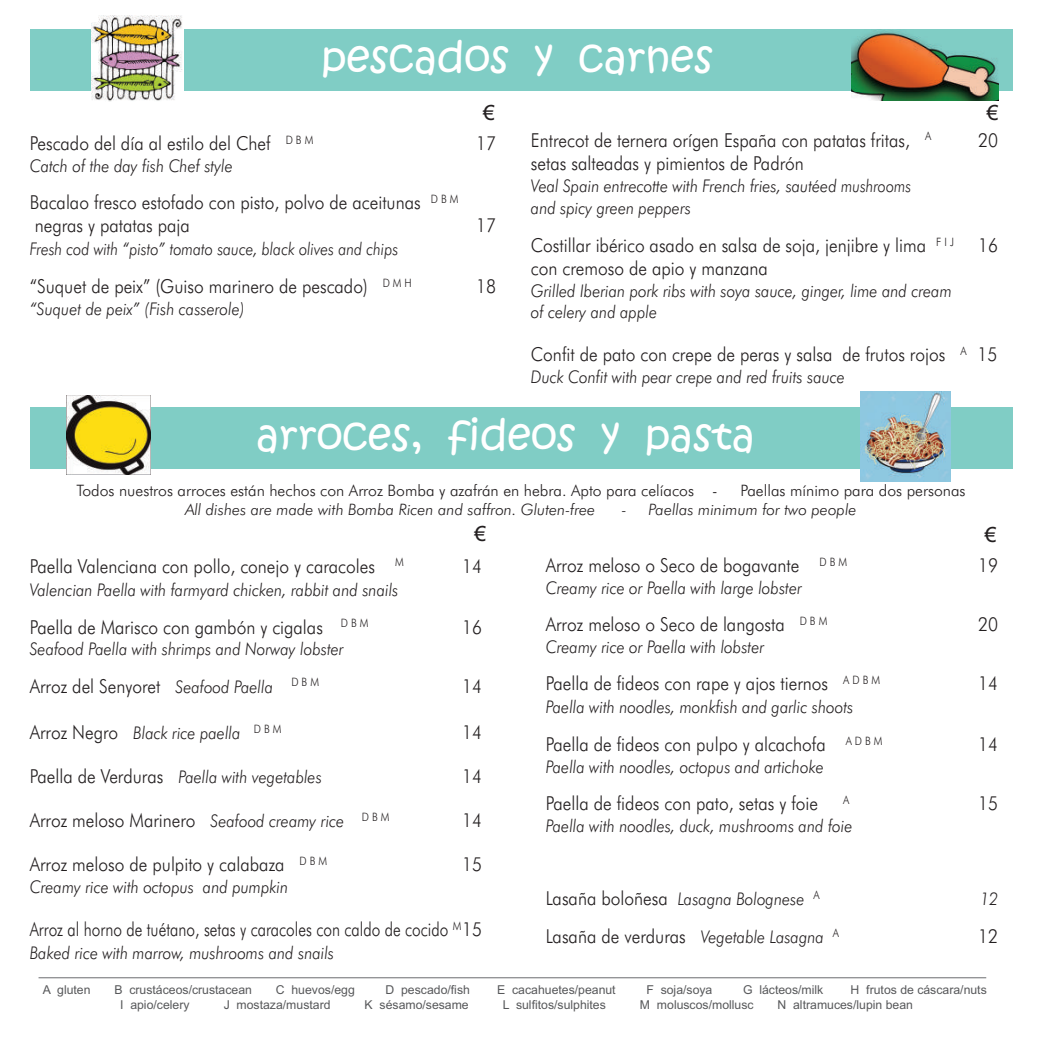
<style>
.page{position:relative;width:1042px;height:1042px;background:#fff}
.page>*{position:absolute;margin:0;border:0;box-sizing:border-box;transform-origin:0 0}
.t1{font:42px "Kristen ITC";color:#fff}
.t2{font:21px "Arial";color:#231f20}
.t3{font:300 19.25px/23.1px "Futura BT";color:#231f20;scale:.9 1}
.t4{font:300 19.25px "Futura BT";color:#231f20;scale:.8 1}
.t5{font:italic 300 17.5px/22.4px "Futura BT";color:#231f20;scale:.9 1}
.t6{font:italic 300 17.5px "Futura BT";color:#231f20;scale:.86 1}
.t7{font:300 15.75px "Futura BT";color:#231f20}
.t8{font:italic 300 15.75px "Futura BT";color:#231f20}
.t9{font:12.25px "Arial";color:#57585a}
.t10{font:300 11.55px "Futura BT";color:#231f20;scale:.9 1}
.s1{font-style:italic;font-size:17.5px}
.s2{font-style:normal;font-size:19.25px}
</style>
<div class="page">
<div style="left:30px;top:30px;width:982px;height:61px;background:#80cdc5"></div>
<div style="left:30px;top:407px;width:982px;height:62px;background:#80cdc5"></div>
<svg style="left:99px;top:15px;width:83px;height:1px"></svg>
<img style="left:91px;top:16px;width:93px;height:86px">
<img style="left:851px;top:30px;width:147px;height:70px">
<div style="left:860px;top:391px;width:91px;height:90px;background:#8ec8e0"></div>
<img style="left:864px;top:392px;width:84px;height:86px">
<div style="left:66px;top:395px;width:85px;height:82px;background:linear-gradient(to right,#fff,#fff)"></div>
<img style="left:66px;top:395px;width:85px;height:79px">
<hr style="left:39px;top:977px;width:947px;height:1px;background:#6c6d70">
<h1 class="t1" style="left:321px;top:34px;width:393px">pescados y carnes</h1>
<p class="t2" style="left:483px;top:100px;width:13px">€</p>
<p class="t2" style="left:987px;top:100px;width:13px">€</p>
<p class="t3" style="left:531px;top:129px;width:446px">Entrecot de ternera orígen España con patatas fritas, <sup>A</sup></p>
<p class="t3" style="left:978px;top:129px;width:24px">20</p>
<p class="t3" style="left:531px;top:152px;width:305px">setas salteadas y pimientos de Padrón</p>
<p class="t5" style="left:531px;top:174px;width:424px">Veal Spain entrecotte with French fries, sautéed mushrooms and spicy green peppers</p>
<p class="t3" style="left:531px;top:234px;width:471px">Costillar ibérico asado en salsa de soja, jenjibre y lima <sup>F</sup> <sup>I</sup> <sup>J</sup></p>
<p class="t3" style="left:978px;top:234px;width:24px">16</p>
<p class="t3" style="left:531px;top:257px;width:265px">con cremoso de apio y manzana</p>
<p class="t5" style="left:531px;top:280px;width:469px;line-height:21px">Grilled Iberian pork ribs with soya sauce, ginger, lime and cream of celery and apple</p>
<p class="t3" style="left:531px;top:343px;width:520px">Confit de pato con crepe de peras y salsa de frutos rojos <sup>A</sup> 15</p>
<p class="t5" style="left:531px;top:366px;width:350px">Duck Confit with pear crepe and red fruits sauce</p>
<h1 class="t1" style="left:256px;top:412px;width:500px">arroces, fideos y pasta</h1>
<p class="t7" style="left:76px;top:481px;width:643px">Todos nuestros arroces están hechos con Arroz Bomba y azafrán en hebra. Apto para celíacos -</p>
<p class="t7" style="left:740px;top:481px;width:227px">Paellas mínimo para dos personas</p>
<p class="t8" style="left:185px;top:500px;width:411px">All dishes are made with Bomba Ricen and saffron. Gluten-free</p>
<p class="t8" style="left:622px;top:500px;width:236px">- Paellas minimum for two people</p>
<p class="t3" style="left:30px;top:554px;width:417px">Paella Valenciana con pollo, conejo y caracoles <sup>M</sup></p>
<p class="t3" style="left:462px;top:554px;width:24px">14</p>
<p class="t5" style="left:30px;top:578px;width:411px">Valencian Paella with farmyard chicken, rabbit and snails</p>
<p class="t3" style="left:30px;top:615px;width:378px">Paella de Marisco con gambón y cigalas <sup>D</sup> <sup>B</sup> <sup>M</sup></p>
<p class="t3" style="left:462px;top:615px;width:24px">16</p>
<p class="t5" style="left:30px;top:638px;width:350px">Seafood Paella with shrimps and Norway lobster</p>
<p class="t3" style="left:30px;top:674px;width:323px">Arroz del Senyoret <span class="s1">Seafood Paella</span> <sup>D</sup> <sup>B</sup> <sup>M</sup></p>
<p class="t3" style="left:462px;top:674px;width:24px">14</p>
<p class="t5" style="left:30px;top:721px;width:281px"><span class="s2">Arroz Negro</span> Black rice paella <sup>D</sup> <sup>B</sup> <sup>M</sup></p>
<p class="t3" style="left:462px;top:721px;width:24px">14</p>
<p class="t5" style="left:30px;top:766px;width:326px"><span class="s2">Paella de Verduras</span> Paella with vegetables</p>
<p class="t3" style="left:462px;top:765px;width:24px">14</p>
<p class="t3" style="left:30px;top:809px;width:401px">Arroz meloso Marinero <span class="s1">Seafood creamy rice</span> <sup>D</sup> <sup>B</sup> <sup>M</sup></p>
<p class="t3" style="left:462px;top:809px;width:24px">14</p>
<p class="t3" style="left:30px;top:853px;width:332px">Arroz meloso de pulpito y calabaza <sup>D</sup> <sup>B</sup> <sup>M</sup></p>
<p class="t3" style="left:462px;top:853px;width:24px">15</p>
<p class="t5" style="left:30px;top:876px;width:289px">Creamy rice with octopus and pumpkin</p>
<p class="t4" style="left:30px;top:918px;width:567px">Arroz al horno de tuétano, setas y caracoles con caldo de cocido <sup>M</sup>15</p>
<p class="t5" style="left:30px;top:942px;width:340px">Baked rice with marrow, mushrooms and snails</p>
<p class="t3" style="left:30px;top:132px;width:317px">Pescado del día al estilo del Chef <sup>D</sup> <sup>B</sup> <sup>M</sup></p>
<p class="t3" style="left:476px;top:132px;width:24px">17</p>
<p class="t5" style="left:30px;top:155px;width:227px">Catch of the day fish Chef style</p>
<p class="t3" style="left:30px;top:191px;width:478px">Bacalao fresco estofado con pisto, polvo de aceitunas <sup>D</sup> <sup>B</sup> <sup>M </sup>negras y patatas paja</p>
<p class="t3" style="left:476px;top:214px;width:24px">17</p>
<p class="t6" style="left:30px;top:239px;width:430px">Fresh cod with “pisto” tomato sauce, black olives and chips</p>
<p class="t3" style="left:30px;top:275px;width:426px">“Suquet de peix” (Guiso marinero de pescado) <sup>D</sup> <sup>M</sup> <sup>H</sup></p>
<p class="t3" style="left:476px;top:275px;width:24px">18</p>
<p class="t5" style="left:30px;top:298px;width:240px">“Suquet de peix” (Fish casserole)</p>
<p class="t2" style="left:474px;top:521px;width:13px">€</p>
<p class="t2" style="left:985px;top:522px;width:13px">€</p>
<p class="t3" style="left:546px;top:554px;width:336px">Arroz meloso o Seco de bogavante <sup>D</sup> <sup>B</sup> <sup>M</sup></p>
<p class="t3" style="left:978px;top:554px;width:24px">19</p>
<p class="t5" style="left:546px;top:577px;width:286px">Creamy rice or Paella with large lobster</p>
<p class="t3" style="left:546px;top:613px;width:314px">Arroz meloso o Seco de langosta <sup>D</sup> <sup>B</sup> <sup>M</sup></p>
<p class="t3" style="left:978px;top:613px;width:24px">20</p>
<p class="t5" style="left:546px;top:636px;width:244px">Creamy rice or Paella with lobster</p>
<p class="t3" style="left:546px;top:672px;width:373px">Paella de fideos con rape y ajos tiernos <sup>A</sup> <sup>D</sup> <sup>B</sup> <sup>M</sup></p>
<p class="t3" style="left:978px;top:672px;width:24px">14</p>
<p class="t5" style="left:546px;top:696px;width:343px">Paella with noodles, monkfish and garlic shoots</p>
<p class="t3" style="left:546px;top:733px;width:376px">Paella de fideos con pulpo y alcachofa <sup>A</sup> <sup>D</sup> <sup>B</sup> <sup>M</sup></p>
<p class="t3" style="left:978px;top:733px;width:24px">14</p>
<p class="t5" style="left:546px;top:756px;width:310px">Paella with noodles, octopus and artichoke</p>
<p class="t3" style="left:546px;top:792px;width:304px">Paella de fideos con pato, setas y foie</p>
<p class="t10" style="left:843px;top:793px;width:8px">A</p>
<p class="t3" style="left:978px;top:792px;width:24px">15</p>
<p class="t5" style="left:546px;top:815px;width:342px">Paella with noodles, duck, mushrooms and foie</p>
<p class="t5" style="left:546px;top:888px;width:306px"><span class="s2">Lasaña boloñesa</span> Lasagna Bolognese <sup>A</sup></p>
<p class="t5" style="left:980px;top:888px;width:21px">12</p>
<p class="t3" style="left:546px;top:925px;width:327px">Lasaña de verduras <span class="s1">Vegetable Lasagna</span> <sup>A</sup></p>
<p class="t3" style="left:978px;top:925px;width:24px">12</p>
<p class="t9" style="left:43px;top:983px;width:49px">A gluten</p>
<p class="t9" style="left:114px;top:983px;width:139px">B crustáceos/crustacean</p>
<p class="t9" style="left:276px;top:983px;width:80px">C huevos/egg</p>
<p class="t9" style="left:385px;top:983px;width:86px">D pescado/fish</p>
<p class="t9" style="left:497px;top:983px;width:120px">E cacahuetes/peanut</p>
<p class="t9" style="left:646px;top:983px;width:68px">F soja/soya</p>
<p class="t9" style="left:743px;top:983px;width:82px">G lácteos/milk</p>
<p class="t9" style="left:850px;top:983px;width:138px">H frutos de cáscara/nuts</p>
<p class="t9" style="left:120px;top:998px;width:71px">I apio/celery</p>
<p class="t9" style="left:224px;top:998px;width:108px">J mostaza/mustard</p>
<p class="t9" style="left:365px;top:998px;width:106px">K sésamo/sesame</p>
<p class="t9" style="left:503px;top:998px;width:105px">L sulfitos/sulphites</p>
<p class="t9" style="left:640px;top:998px;width:115px">M moluscos/mollusc</p>
<p class="t9" style="left:777px;top:998px;width:137px">N altramuces/lupin bean</p>
</div>
